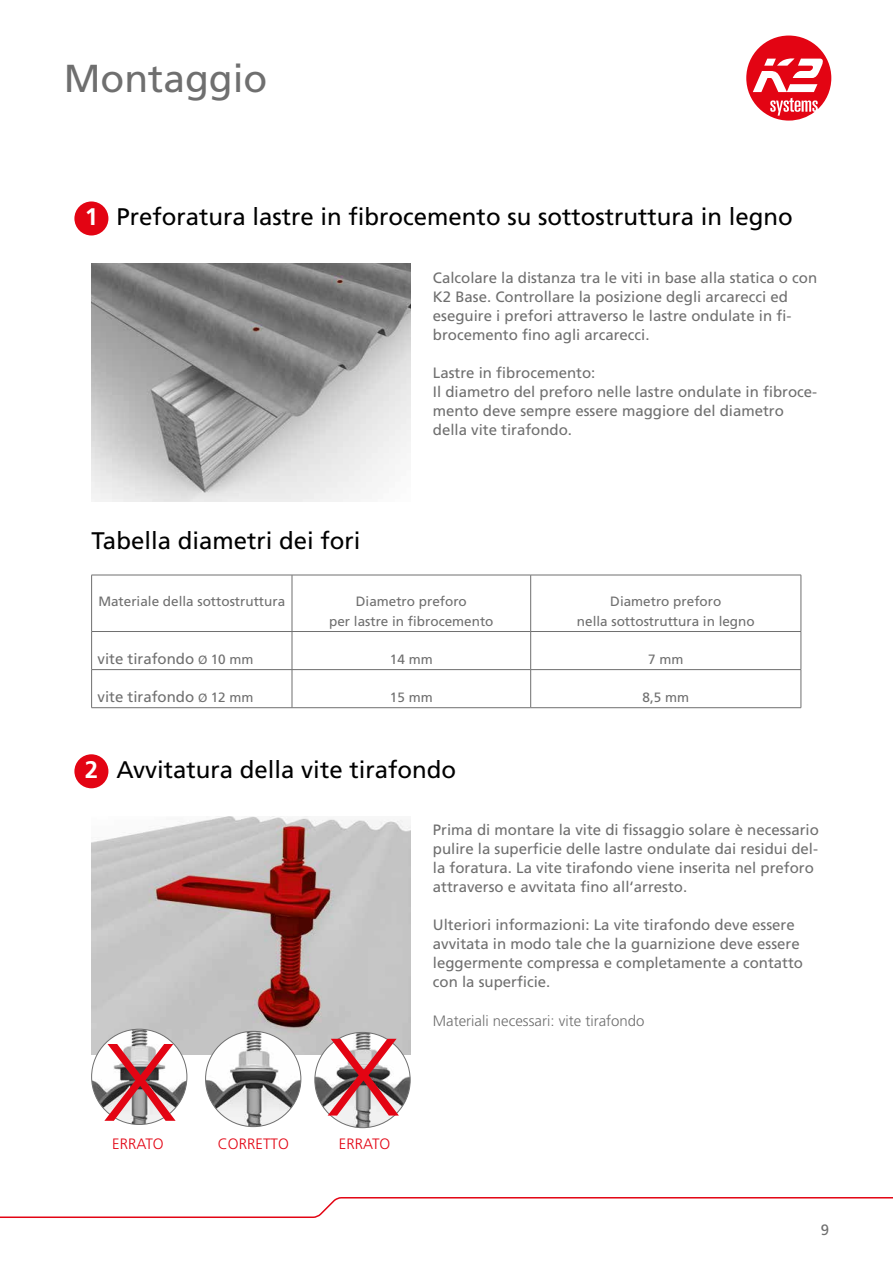
<style>
.page{position:relative;width:893px;height:1263px;background:#fff}
.page>*{position:absolute;margin:0;border:0;box-sizing:border-box;transform-origin:0 0}
.t1{font:39px "Frutiger LT Std";color:#6f6f6f}
.t2{font:24px "Frutiger LT Std";color:#000}
.t3{font:15px/19px "Frutiger LT Std";color:#6f6f6f}
.t4{font:300 15px "Frutiger LT Std";color:#6f6f6f}
.t5{font:300 15px "Frutiger LT Std";color:#e30413}
.t6{font:13.5px/19px "Frutiger LT Std";color:#6f6f6f;text-align:center}
.s1{font-weight:700;color:#fff}
.s2{font-size:12px}
.s3{font-size:13.5px}
</style>
<div class="page">
<svg style="left:0;top:1197px;width:893px;height:21px"></svg>
<svg style="left:746px;top:36px;width:85px;height:85px"></svg>
<div style="left:74px;top:201px;width:34px;height:34px;background:#e30413;border-radius:50%"></div>
<img style="left:91px;top:264px;width:319px;height:238px">
<hr style="left:91px;top:575px;width:201px;height:1px;background:#6f6f6f">
<hr style="left:91px;top:575px;width:1px;height:56px;background:#6f6f6f">
<hr style="left:292px;top:575px;width:239px;height:1px;background:#6f6f6f">
<hr style="left:292px;top:575px;width:1px;height:56px;background:#6f6f6f">
<hr style="left:531px;top:575px;width:270px;height:1px;background:#6f6f6f">
<hr style="left:530px;top:575px;width:1px;height:56px;background:#6f6f6f">
<hr style="left:801px;top:575px;width:1px;height:56px;background:#6f6f6f">
<hr style="left:91px;top:631px;width:201px;height:1px;background:#6f6f6f">
<hr style="left:91px;top:632px;width:1px;height:37px;background:#6f6f6f">
<hr style="left:292px;top:631px;width:239px;height:1px;background:#6f6f6f">
<hr style="left:292px;top:632px;width:1px;height:37px;background:#6f6f6f">
<hr style="left:531px;top:631px;width:270px;height:1px;background:#6f6f6f">
<hr style="left:530px;top:632px;width:1px;height:37px;background:#6f6f6f">
<hr style="left:801px;top:632px;width:1px;height:37px;background:#6f6f6f">
<hr style="left:91px;top:669px;width:201px;height:1px;background:#6f6f6f">
<hr style="left:91px;top:670px;width:1px;height:37px;background:#6f6f6f">
<hr style="left:292px;top:669px;width:239px;height:1px;background:#6f6f6f">
<hr style="left:292px;top:670px;width:1px;height:37px;background:#6f6f6f">
<hr style="left:531px;top:669px;width:270px;height:1px;background:#6f6f6f">
<hr style="left:530px;top:670px;width:1px;height:37px;background:#6f6f6f">
<hr style="left:801px;top:670px;width:1px;height:37px;background:#6f6f6f">
<hr style="left:91px;top:707px;width:201px;height:1px;background:#6f6f6f">
<hr style="left:292px;top:707px;width:239px;height:1px;background:#6f6f6f">
<hr style="left:531px;top:707px;width:270px;height:1px;background:#6f6f6f">
<div style="left:74px;top:754px;width:34px;height:34px;background:#e30413;border-radius:50%"></div>
<img style="left:91px;top:816px;width:319px;height:238px">
<img style="left:315px;top:1032px;width:95px;height:96px;border-radius:48px">
<img style="left:206px;top:1031px;width:95px;height:95px;border-radius:48px">
<img style="left:92px;top:1029px;width:95px;height:95px;border-radius:48px">
<svg style="left:104px;top:1044px;width:72px;height:77px"></svg>
<svg style="left:328px;top:1039px;width:71px;height:76px"></svg>
<h1 class="t1" style="left:64px;top:56px;width:205px">Montaggio</h1>
<h2 class="t2" style="left:85px;top:203px;width:709px"><span class="s1">1</span> Preforatura lastre in fibrocemento su sottostruttura in legno</h2>
<h2 class="t2" style="left:91px;top:527px;width:271px">Tabella diametri dei fori</h2>
<p class="t3" style="left:433px;top:268px;width:386px">Calcolare la distanza tra le viti in base alla statica o con K2 Base. Controllare la posizione degli arcarecci ed eseguire i prefori attraverso le lastre ondulate in fi&shy;brocemento fino agli arcarecci.</p>
<p class="t3" style="left:433px;top:363px;width:386px">Lastre in fibrocemento:<br>Il diametro del preforo nelle lastre ondulate in fibroce&shy;mento deve sempre essere maggiore del diametro della vite tirafondo.</p>
<p class="t6" style="left:98px;top:592px;width:188px">Materiale della sottostruttura</p>
<p class="t6" style="left:329px;top:592px;width:166px">Diametro preforo<br>per lastre in fibrocemento</p>
<p class="t6" style="left:577px;top:592px;width:179px">Diametro preforo<br>nella sottostruttura in legno</p>
<p class="t3" style="left:98px;top:649px;width:157px">vite tirafondo <span class="s2">Ø</span> <span class="s3">10 mm</span></p>
<p class="t6" style="left:390px;top:649px;width:44px">14 mm</p>
<p class="t6" style="left:648px;top:649px;width:37px">7 mm</p>
<p class="t3" style="left:98px;top:687px;width:157px">vite tirafondo <span class="s2">Ø</span> <span class="s3">12 mm</span></p>
<p class="t6" style="left:390px;top:687px;width:44px">15 mm</p>
<p class="t6" style="left:643px;top:687px;width:48px">8,5 mm</p>
<h2 class="t2" style="left:85px;top:755px;width:373px"><span class="s1">2</span> Avvitatura della vite tirafondo</h2>
<p class="t3" style="left:433px;top:820px;width:387px">Prima di montare la vite di fissaggio solare è necessario pulire la superficie delle lastre ondulate dai residui del&shy;la foratura. La vite tirafondo viene inserita nel preforo attraverso e avvitata fino all‘arresto.</p>
<p class="t3" style="left:433px;top:916px;width:372px">Ulteriori informazioni: La vite tirafondo deve essere avvitata in modo tale che la guarnizione deve essere leggermente compressa e completamente a contatto con la superficie.</p>
<p class="t4" style="left:433px;top:1012px;width:213px">Materiali necessari: vite tirafondo</p>
<p class="t5" style="left:112px;top:1135px;width:53px">ERRATO</p>
<p class="t5" style="left:218px;top:1135px;width:72px">CORRETTO</p>
<p class="t5" style="left:339px;top:1135px;width:53px">ERRATO</p>
<p class="t3" style="left:821px;top:1220px;width:10px">9</p>
</div>
